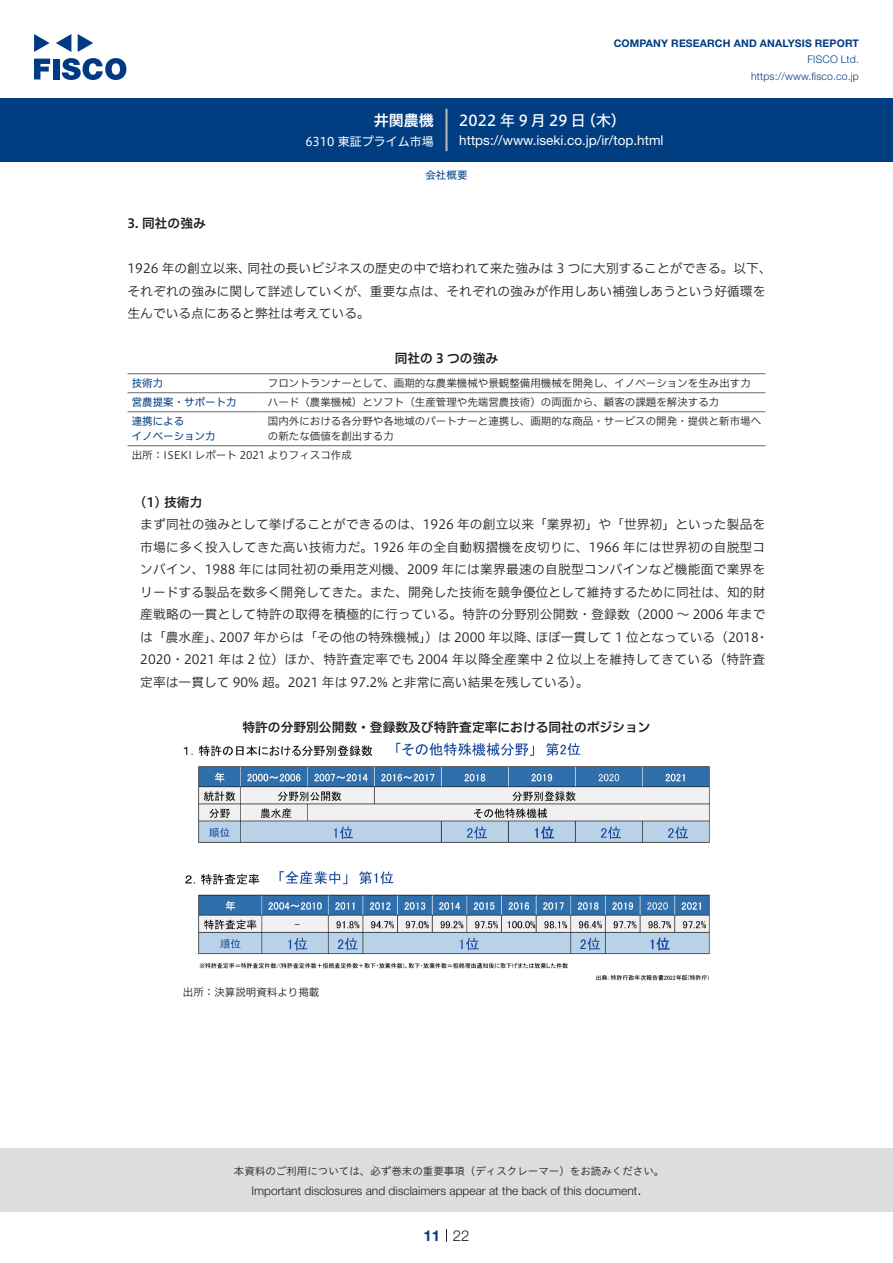
<style>
.page{position:relative;width:893px;height:1263px;background:#fff}
.page>*{position:absolute;margin:0;border:0;box-sizing:border-box;transform-origin:0 0}
.t1{font:15px "Hiragino UD Sans F Std N W5";letter-spacing:.01em;color:#fff}
.t2{font:15px "Hiragino UD Sans F Std N W6";color:#fff}
.t3{font:300 15px "Helvetica Neue LT Std";color:#231f20}
.t4{font:700 15px "Helvetica Neue LT Std";color:#003d81}
.t5{font:13.5px "Helvetica Neue LT Std";color:#fff}
.t6{font:12.75px/22.5px "Hiragino UD Sans F Std N W3";color:#231f20}
.t7{font:12.75px "Hiragino UD Sans F Std N W6";color:#231f20}
.t8{font:300 12px "Helvetica Neue LT Std";color:#231f20}
.t9{font:12px "Hiragino UD Sans F Std N W4";color:#fff}
.t10{font:10.5px/15px "Hiragino UD Sans F Std N W3";color:#231f20}
.t11{font:10.5px "Hiragino UD Sans Std W3";color:#231f20}
.t12{font:700 10.5px "Helvetica Neue LT Std";letter-spacing:.015em;color:#003d81}
.t13{font:300 10.5px/16.5px "Helvetica Neue LT Std";letter-spacing:.015em;color:#003d81;text-align:right}
.t14{font:10.5px/19px "Hiragino UD Sans F Std N W4";color:#003d81}
</style>
<div class="page">
<div style="left:0;top:1148px;width:893px;height:64px;background:#ddd"></div>
<svg style="left:34px;top:59px;width:16px;height:20px"></svg>
<div style="left:53px;top:59px;width:6px;height:20px;background:#003a83"></div>
<svg style="left:62px;top:58px;width:64px;height:22px"></svg>
<svg style="left:34px;top:34px;width:16px;height:18px"></svg>
<svg style="left:78px;top:34px;width:15px;height:18px"></svg>
<svg style="left:56px;top:34px;width:15px;height:18px"></svg>
<div style="left:0;top:98px;width:893px;height:64px;background:#003d81"></div>
<hr style="left:445px;top:109px;width:3px;height:42px;background:#b5b5b6">
<svg style="left:446px;top:1229px;width:1px;height:13px"></svg>
<hr style="left:128px;top:392px;width:136px;height:1px;background:#6c6d70">
<hr style="left:264px;top:392px;width:501px;height:1px;background:#6c6d70">
<hr style="left:128px;top:411px;width:136px;height:1px;background:#6c6d70">
<hr style="left:264px;top:411px;width:501px;height:1px;background:#6c6d70">
<hr style="left:128px;top:373px;width:136px;height:1px;background:#6c6d70">
<hr style="left:264px;top:373px;width:501px;height:1px;background:#6c6d70">
<hr style="left:128px;top:445px;width:136px;height:1px;background:#6c6d70">
<hr style="left:264px;top:445px;width:501px;height:1px;background:#6c6d70">
<img style="left:183px;top:742px;width:527px;height:239px">
<p class="t2" style="left:374px;top:109px;width:62px">井関農機</p>
<p class="t9" style="left:305px;top:132px;width:130px">6310 東証プライム市場</p>
<p class="t12" style="left:614px;top:37px;width:247px">COMPANY RESEARCH AND ANALYSIS REPORT</p>
<p class="t13" style="left:751px;top:51px;width:109px">FISCO Ltd. https://www.fisco.co j p.</p>
<p class="t1" style="left:581px;top:109px;width:46px">（木(</p>
<p class="t1" style="left:459px;top:109px;width:128px">2022 年 9月29 日</p>
<p class="t5" style="left:459px;top:132px;width:206px">https://www.iseki.co j p. /i r/ top.html</p>
<p class="t7" style="left:128px;top:214px;width:80px">3. 同社の強み</p>
<p class="t14" style="left:425px;top:165px;width:43px">会社概要</p>
<p class="t6" style="left:248px;top:256px;width:526px">同社の長いビジネスの歴史の中で培われて来た強みは 3 つに大別することができる。以下、</p>
<p class="t6" style="left:128px;top:256px;width:639px">1926 年の創立以来、<br>それぞれの強みに関して詳述していくが、重要な点は、それぞれの強みが作用しあい補強しあうという好循環を生んでいる点にあると弊社は考えている。</p>
<p class="t7" style="left:395px;top:349px;width:105px">同社の 3 つの強み</p>
<p class="t10" style="left:268px;top:375px;width:484px">フロントランナーとして、画期的な農業機械や景観整備用機械を開発し、イノベーションを生み出す力</p>
<p class="t14" style="left:132px;top:373px;width:33px">技術力</p>
<p class="t14" style="left:132px;top:392px;width:106px">営農提案・サポート力連携による</p>
<p class="t14" style="left:132px;top:426px;width:85px">イノベーション力</p>
<p class="t10" style="left:268px;top:394px;width:453px">ハード（農業機械）とソフト（生産管理や先端営農技術）の両面から、顧客の課題を解決する力</p>
<p class="t10" style="left:268px;top:413px;width:495px">国内外における各分野や各地域のパートナーと連携し、画期的な商品・サービスの開発・提供と新市場への新たな価値を創出する力</p>
<p class="t10" style="left:132px;top:447px;width:222px">出所：ISEKI レポート 2021 よりフィスコ作成</p>
<p class="t7" style="left:140px;top:492px;width:64px">1( ) 技術力</p>
<p class="t6" style="left:140px;top:512px;width:630px;text-align:right">まず同社の強みとして挙げることができるのは、1926 年の創立以来「業界初」や「世界初」といった製品を市場に多く投入してきた高い技術力だ。1926 年の全自動籾摺機を皮切りに、1966 年には世界初の自脱型コンバイン、1988 年には同社初の乗用芝刈機、2009 年には業界最速の自脱型コンバインなど機能面で業界をリードする製品を数多く開発してきた。また、開発した技術を競争優位として維持するために同社は、知的財産戦略の一貫として特許の取得を積極的に行っている。特許の分野別公開数・登録数（2000 ～ 2006 年まで・</p>
<p class="t6" style="left:535px;top:625px;width:225px">ほぼ一貫して 1 位となっている)2018</p>
<p class="t6" style="left:219px;top:625px;width:322px">2007 年からは「その他の特殊機械」）は 2000 年以降、</p>
<p class="t6" style="left:140px;top:625px;width:626px">は「農水産」、<br>2020・2021 年は 2 位）ほか、特許査定率でも 2004 年以降全産業中 2 位以上を維持してきている（特許査定率は一貫して 90% 超。2021 年は 97.2% と非常に高い結果を残している。(</p>
<p class="t7" style="left:242px;top:717px;width:410px">特許の分野別公開数・登録数及び特許査定率における同社のポジション</p>
<p class="t10" style="left:183px;top:984px;width:138px">出所：決算説明資料より掲載</p>
<p class="t11" style="left:234px;top:1163px;width:432px">本資料のご利用については、必ず巻末の重要事項（ディスクレーマー）をお読みください。</p>
<p class="t3" style="left:637px;top:1180px;width:6px">.</p>
<p class="t8" style="left:251px;top:1183px;width:387px">Important disclosures and disclaimers appear at the back of this document</p>
<p class="t4" style="left:423px;top:1226px;width:18px">11</p>
<p class="t3" style="left:453px;top:1226px;width:18px">22</p>
</div>
